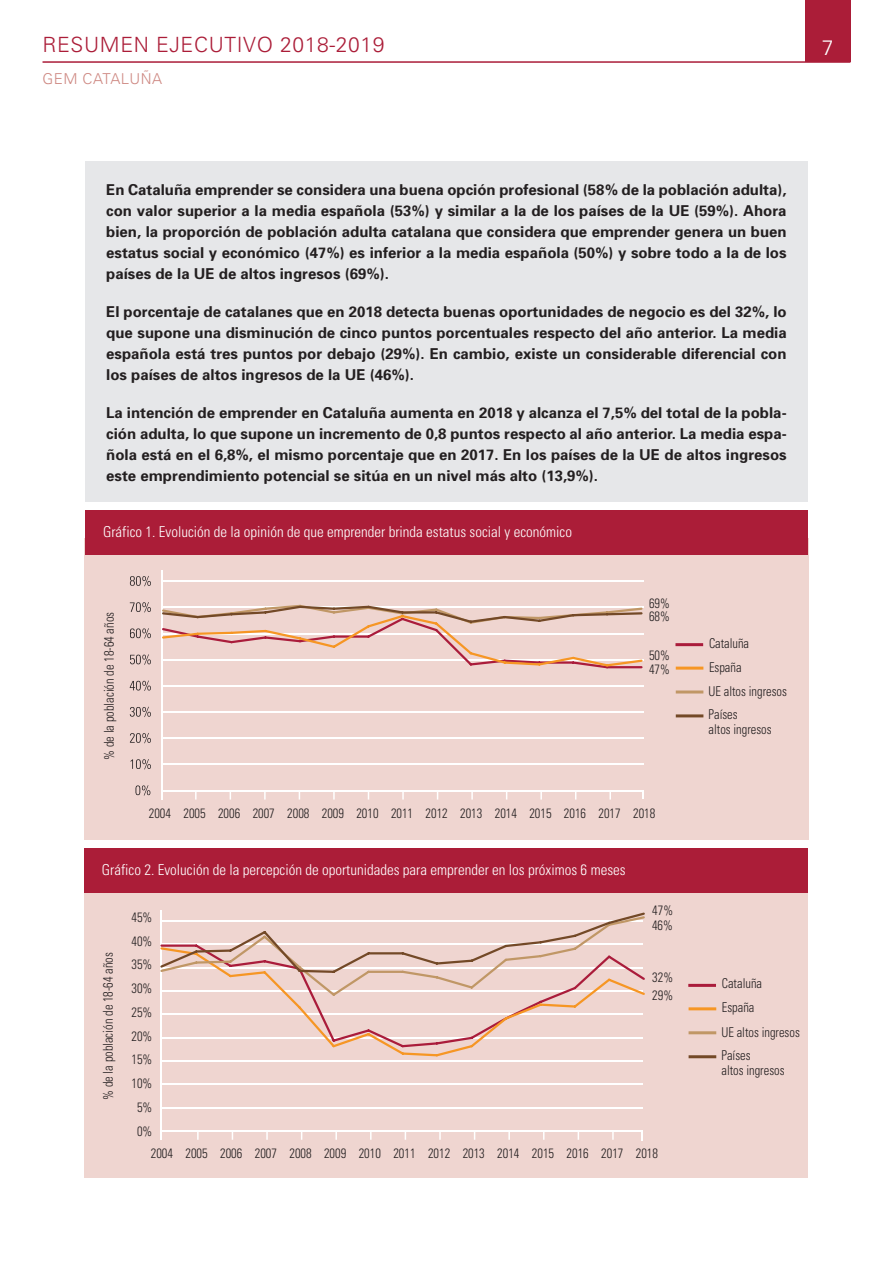
<style>
.page{position:relative;width:893px;height:1263px;background:#fff}
.page>*{position:absolute;margin:0;border:0;box-sizing:border-box;transform-origin:0 0}
.t1{font:300 21px "Univers";letter-spacing:.03em;color:#ab1d38}
.t2{font:300 21px "Univers";color:#fff}
._09_Texto_recuadros{font:700 15px/21px "Univers";color:#231f20;text-align:justify}
.t3{font:300 condensed 15px "Univers";color:#fff}
.t4{font:300 15px "Univers";letter-spacing:.03em;color:#ce8882}
.t5{font:300 condensed 13.5px/23.7px "Univers";color:#231f20;scale:.92 1}
</style>
<div class="page">
<hr style="left:43px;top:61px;width:807px;height:2px;background:#ab1d38">
<div style="left:804px;top:0;width:46px;height:62px;background:#ab1d38"></div>
<div style="left:85px;top:162px;width:723px;height:340px;background:#e6e7e9"></div>
<div style="left:84px;top:539px;width:723px;height:301px;background:#efd5d0"></div>
<div style="left:113px;top:539px;width:695px;height:301px;background:#efd5d0"></div>
<hr style="left:161px;top:570px;width:2px;height:229px;background:#fff">
<hr style="left:162px;top:580px;width:481px;height:2px;background:#fff">
<hr style="left:162px;top:790px;width:481px;height:1px;background:#fff">
<hr style="left:162px;top:737px;width:481px;height:2px;background:#fff">
<hr style="left:162px;top:763px;width:481px;height:2px;background:#fff">
<hr style="left:162px;top:711px;width:481px;height:2px;background:#fff">
<hr style="left:162px;top:685px;width:481px;height:2px;background:#fff">
<svg style="left:135px;top:785px;width:15px;height:10px"></svg>
<svg style="left:131px;top:759px;width:20px;height:10px"></svg>
<svg style="left:130px;top:733px;width:21px;height:10px"></svg>
<svg style="left:130px;top:707px;width:21px;height:10px"></svg>
<svg style="left:130px;top:681px;width:21px;height:10px"></svg>
<svg style="left:130px;top:654px;width:21px;height:11px"></svg>
<svg style="left:130px;top:628px;width:21px;height:10px"></svg>
<svg style="left:130px;top:602px;width:21px;height:10px"></svg>
<svg style="left:130px;top:576px;width:21px;height:10px"></svg>
<div style="left:85px;top:510px;width:723px;height:45px;background:#ab1d38"></div>
<svg style="left:162px;top:604px;width:482px;height:65px"></svg>
<hr style="left:675px;top:643px;width:28px;height:3px;background:#aa1c3b">
<hr style="left:676px;top:690px;width:27px;height:3px;background:#c09766">
<hr style="left:676px;top:667px;width:27px;height:3px;background:#f69624">
<hr style="left:676px;top:714px;width:27px;height:3px;background:#734927">
<svg style="left:195px;top:791px;width:2px;height:8px"></svg>
<svg style="left:264px;top:791px;width:2px;height:8px"></svg>
<svg style="left:333px;top:791px;width:2px;height:8px"></svg>
<svg style="left:402px;top:791px;width:2px;height:8px"></svg>
<svg style="left:471px;top:791px;width:2px;height:8px"></svg>
<svg style="left:540px;top:791px;width:2px;height:8px"></svg>
<svg style="left:609px;top:791px;width:2px;height:8px"></svg>
<div style="left:84px;top:848px;width:724px;height:45px;background:#ab1d38"></div>
<div style="left:84px;top:893px;width:724px;height:285px;background:#efd5d0"></div>
<hr style="left:160px;top:910px;width:1px;height:229px;background:#fff">
<hr style="left:160px;top:1130px;width:483px;height:1px;background:#fff">
<hr style="left:160px;top:1083px;width:483px;height:2px;background:#fff">
<hr style="left:160px;top:1107px;width:483px;height:1px;background:#fff">
<hr style="left:160px;top:1060px;width:483px;height:2px;background:#fff">
<svg style="left:197px;top:1131px;width:2px;height:9px"></svg>
<svg style="left:266px;top:1131px;width:2px;height:9px"></svg>
<svg style="left:335px;top:1131px;width:2px;height:9px"></svg>
<svg style="left:370px;top:1131px;width:2px;height:9px"></svg>
<svg style="left:439px;top:1131px;width:2px;height:9px"></svg>
<svg style="left:508px;top:1131px;width:2px;height:9px"></svg>
<svg style="left:612px;top:1131px;width:2px;height:9px"></svg>
<hr style="left:688px;top:984px;width:28px;height:3px;background:#aa1c3b">
<hr style="left:689px;top:1031px;width:27px;height:3px;background:#c09766">
<hr style="left:689px;top:1007px;width:27px;height:3px;background:#f69624">
<hr style="left:689px;top:1055px;width:27px;height:3px;background:#734927">
<svg style="left:161px;top:998px;width:482px;height:60px"></svg>
<svg style="left:160px;top:911px;width:485px;height:87px"></svg>
<h1 class="t1" style="left:43px;top:32px;width:343px">RESUMEN EJECUTIVO 2018-2019</h1>
<p class="t4" style="left:43px;top:70px;width:121px">GEM CATALUÑA</p>
<h1 class="t2" style="left:822px;top:35px;width:13px">7</h1>
<p class="_09_Texto_recuadros" style="left:106px;top:179px;width:682px">En Cataluña emprender se considera una buena opción profesional (58% de la población adulta), con valor superior a la media española (53%) y similar a la de los países de la UE (59%). Ahora bien, la proporción de población adulta catalana que considera que emprender genera un buen estatus social y económico (47%) es inferior a la media española (50%) y sobre todo a la de los países de la UE de altos ingresos (69%).</p>
<p class="_09_Texto_recuadros" style="left:106px;top:301px;width:682px">El porcentaje de catalanes que en 2018 detecta buenas oportunidades de negocio es del 32%, lo que supone una disminución de cinco puntos porcentuales respecto del año anterior. La media española está tres puntos por debajo (29%). En cambio, existe un considerable diferencial con los países de altos ingresos de la UE (46%).</p>
<p class="_09_Texto_recuadros" style="left:106px;top:402px;width:682px">La intención de emprender en Cataluña aumenta en 2018 y alcanza el 7,5% del total de la pobla&shy;ción adulta, lo que supone un incremento de 0,8 puntos respecto al año anterior. La media espa&shy;ñola está en el 6,8%, el mismo porcentaje que en 2017. En los países de la UE de altos ingresos este emprendimiento potencial se sitúa en un nivel más alto (13,9%).</p>
<p class="t3" style="left:103px;top:522px;width:470px">Gráfico 1. Evolución de la opinión de que emprender brinda estatus social y económico</p>
<p class="t5" style="left:97px;top:760px;width:162px;rotate:-90deg">% de la población de 18-64 años</p>
<p class="t5" style="left:649px;top:597px;width:24px;line-height:12.3px">69%<br>68%</p>
<p class="t5" style="left:649px;top:643px;width:24px">50%</p>
<p class="t5" style="left:649px;top:657px;width:24px">47%</p>
<p class="t5" style="left:149px;top:801px;width:552px">2004 2005 2006 2007 2008 2009 2010 2011 2012 2013 2014 2015 2016 2017 2018</p>
<p class="t3" style="left:102px;top:860px;width:525px">Gráfico 2. Evolución de la percepción de oportunidades para emprender en los próximos 6 meses</p>
<p class="t5" style="left:96px;top:1100px;width:162px;rotate:-90deg">% de la población de 18-64 años</p>
<p class="t5" style="left:652px;top:899px;width:24px">47%</p>
<p class="t5" style="left:131px;top:905px;width:24px;text-align:center">45%<br>40%<br>35%<br>30%<br>25%<br>20%<br>15%<br>10%<br>5%<br>0%</p>
<p class="t5" style="left:151px;top:1141px;width:553px">2004 2005 2006 2007 2008 2009 2010 2011 2012 2013 2014 2015 2016 2017 2018</p>
<p class="t5" style="left:652px;top:913px;width:24px">46%</p>
<p class="t5" style="left:652px;top:969px;width:24px;line-height:17.4px">32%<br>29%</p>
<p class="t5" style="left:709px;top:631px;width:87px">Cataluña<br>España<br>UE altos ingresos<br>Países</p>
<p class="t5" style="left:709px;top:718px;width:70px">altos ingresos</p>
<p class="t5" style="left:721px;top:972px;width:87px">Cataluña<br>España<br>UE altos ingresos<br>Países</p>
<p class="t5" style="left:721px;top:1058px;width:70px">altos ingresos</p>
</div>
